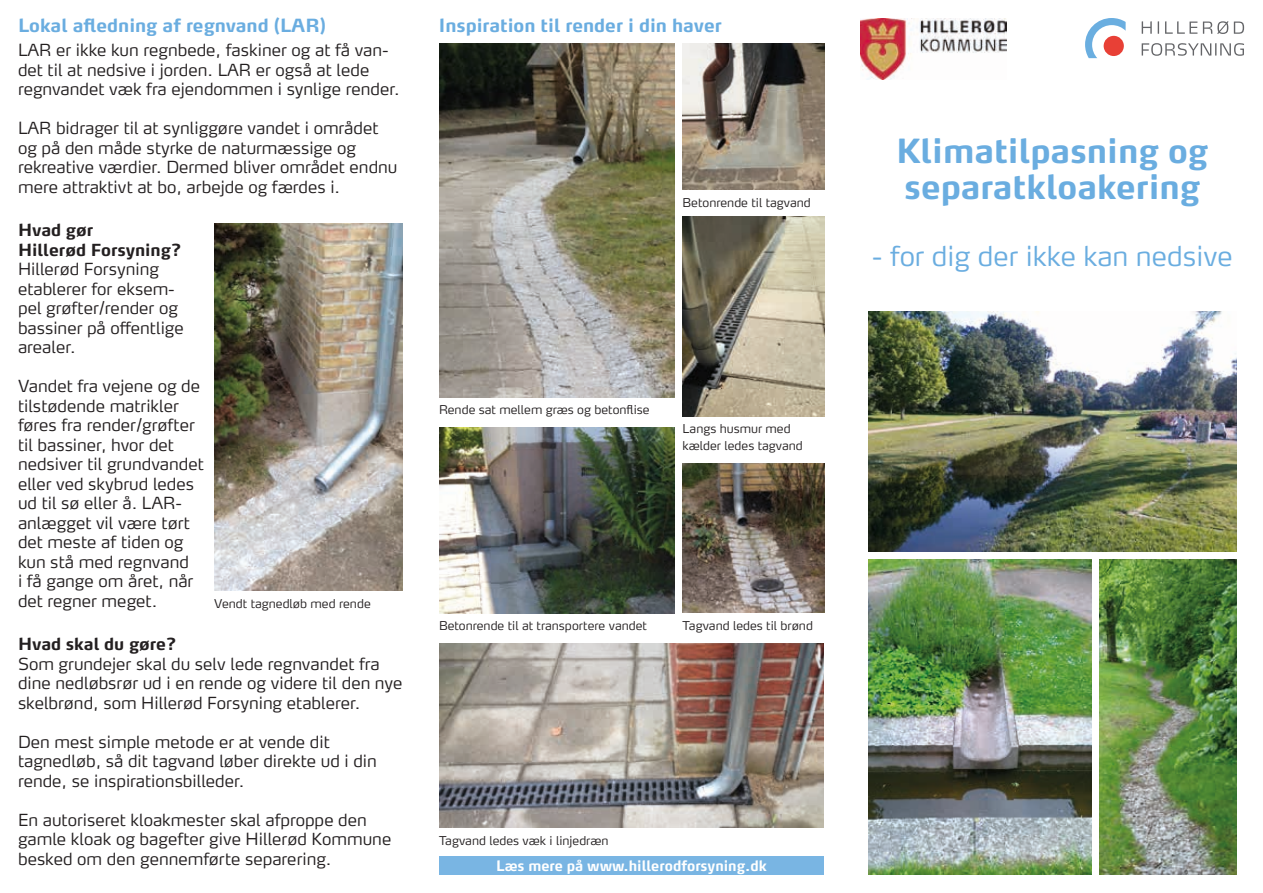
<style>
.page{position:relative;width:1263px;height:893px;background:#fff}
.page>*{position:absolute;margin:0;border:0;box-sizing:border-box;transform-origin:0 0}
.t1{font:700 33px/36px "Max OT";color:#6aade0}
.t2{font:300 27px "Max OT";color:#6aade0}
.t3{font:700 18px "Max OT";color:#6aade0}
.t4{font:300 16.5px/19.5px "Max OT";color:#231f20}
.t5{font:700 16.5px/19.5px "Max OT";color:#231f20}
.t6{font:700 14.25px "Max OT";color:#fff;scale:.96 1}
.t7{font:300 12px/16.5px "Max OT";color:#231f20}
</style>
<div class="page">
<img style="left:683px;top:464px;width:141px;height:149px">
<img style="left:683px;top:43px;width:141px;height:146px">
<img style="left:439px;top:427px;width:236px;height:186px">
<img style="left:683px;top:217px;width:141px;height:199px">
<img style="left:439px;top:643px;width:385px;height:184px">
<img style="left:214px;top:223px;width:189px;height:368px">
<div style="left:439px;top:857px;width:385px;height:18px;background:#79b5e3"></div>
<img style="left:439px;top:43px;width:236px;height:354px">
<img style="left:868px;top:312px;width:368px;height:239px">
<svg style="left:1085px;top:18px;width:40px;height:40px"></svg>
<div style="left:1104px;top:36px;width:20px;height:20px;background:#e84036;border-radius:50%"></div>
<svg style="left:1142px;top:43px;width:102px;height:13px"></svg>
<svg style="left:1142px;top:21px;width:10px;height:13px"></svg>
<svg style="left:1158px;top:21px;width:1px;height:13px"></svg>
<svg style="left:1165px;top:21px;width:32px;height:13px"></svg>
<svg style="left:1203px;top:21px;width:25px;height:13px"></svg>
<svg style="left:1234px;top:22px;width:10px;height:12px"></svg>
<img style="left:1100px;top:560px;width:136px;height:315px">
<img style="left:868px;top:560px;width:224px;height:315px">
<img style="left:861px;top:19px;width:145px;height:61px">
<p class="t3" style="left:18px;top:14px;width:310px">Lokal afledning af regnvand (LAR)</p>
<p class="t4" style="left:18px;top:42px;width:383px">LAR er ikke kun regnbede, faskiner og at få van&shy;det til at nedsive i jorden. LAR er også at lede regnvandet væk fra ejendommen i synlige render.</p>
<p class="t4" style="left:18px;top:120px;width:381px">LAR bidrager til at synliggøre vandet i området og på den måde styrke de naturmæssige og rekreative værdier. Dermed bliver området endnu mere attraktivt at bo, arbejde og færdes i.</p>
<p class="t5" style="left:18px;top:221px;width:165px">Hvad gør<br>Hillerød Forsyning?</p>
<p class="t4" style="left:18px;top:260px;width:167px">Hillerød Forsyning etablerer for eksem&shy;pel grøfter/render og bassiner på offentlige arealer.</p>
<p class="t4" style="left:18px;top:377px;width:187px">Vandet fra vejene og de tilstødende matrikler føres fra render/grøfter til bassiner, hvor det nedsiver til grundvandet eller ved skybrud ledes ud til sø eller å. LAR&shy;anlægget vil være tørt det meste af tiden og kun stå med regnvand<br>i få gange om året, når det regner meget.</p>
<p class="t5" style="left:18px;top:635px;width:160px">Hvad skal du gøre?</p>
<p class="t4" style="left:18px;top:655px;width:386px">Som grundejer skal du selv lede regnvandet fra dine nedløbsrør ud i en rende og videre til den nye skelbrønd, som Hillerød Forsyning etablerer.</p>
<p class="t4" style="left:18px;top:733px;width:360px">Den mest simple metode er at vende dit tagnedløb, så dit tagvand løber direkte ud i din rende, se inspirationsbilleder.</p>
<p class="t4" style="left:18px;top:811px;width:375px">En autoriseret kloakmester skal afproppe den gamle kloak og bagefter give Hillerød Kommune besked om den gennemførte separering.</p>
<p class="t7" style="left:214px;top:596px;width:158px">Vendt tagnedløb med rende</p>
<p class="t3" style="left:439px;top:14px;width:284px">Inspiration til render i din haver</p>
<p class="t7" style="left:683px;top:195px;width:130px">Betonrende til tagvand</p>
<p class="t7" style="left:439px;top:402px;width:212px">Rende sat mellem græs og betonflise</p>
<p class="t7" style="left:683px;top:422px;width:122px">Langs husmur med kælder ledes tagvand</p>
<p class="t7" style="left:439px;top:618px;width:209px">Betonrende til at transportere vandet</p>
<p class="t7" style="left:683px;top:618px;width:132px">Tagvand ledes til brønd</p>
<p class="t7" style="left:439px;top:833px;width:171px">Tagvand ledes væk i linjedræn</p>
<p class="t6" style="left:496px;top:856px;width:284px">Læs mere på www.hillerodforsyning.dk</p>
<h1 class="t1" style="left:896px;top:135px;width:314px">Klimatilpasning og separatkloakering</h1>
<h2 class="t2" style="left:872px;top:238px;width:362px">- for dig der ikke kan nedsive</h2>
</div>
